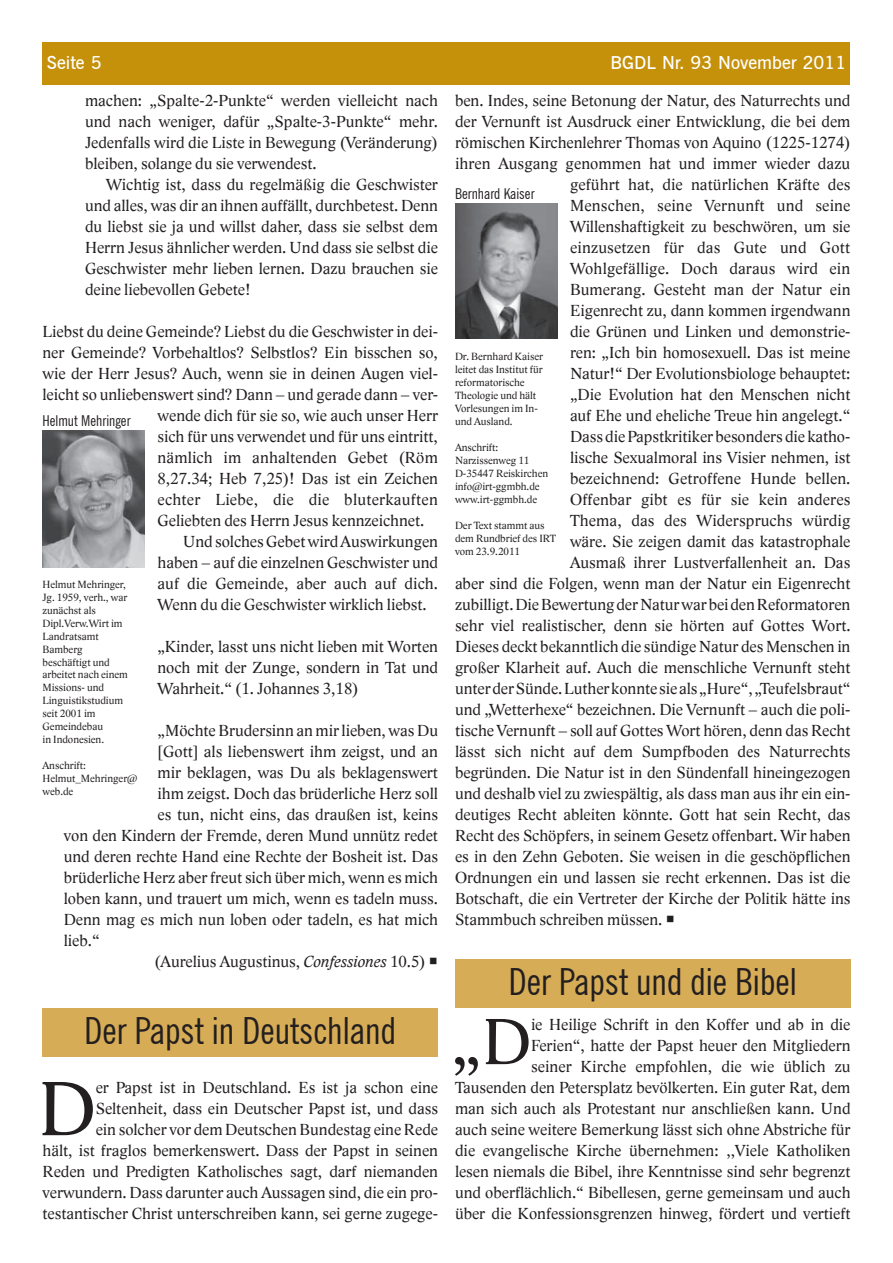
<style>
.page{position:relative;width:893px;height:1263px;background:#fff}
.page>*{position:absolute;margin:0;border:0;box-sizing:border-box;transform-origin:0 0}
.t1{font:78.45px "Lido STFCE";color:#231f20}
.t2{font:66.6px "Lido STFCE";color:#231f20}
.t3{font:condensed 37.5px "News Gothic BT";color:#231f20}
.t4{font:600 18px "News Gothic BT";color:#fff}
.t5{font:16.5px/21px "Lido STFCE";color:#231f20;text-align:justify}
.t6{font:16.5px "Lido STFCE";letter-spacing:.02em;color:#231f20}
.t7{font:condensed 15px "News Gothic BT";color:#231f20}
.t8{font:10.8px/12.9px "Lido STFCE";color:#231f20}
.s1{font-style:italic}
</style>
<div class="page">
<div style="left:43px;top:43px;width:807px;height:42px;background:#c5910a"></div>
<img style="left:43px;top:431px;width:102px;height:137px">
<div style="left:43px;top:1008px;width:395px;height:49px;background:#d7ac56"></div>
<img style="left:455px;top:203px;width:102px;height:136px">
<div style="left:455px;top:959px;width:395px;height:49px;background:#d7ac56"></div>
<p class="t4" style="left:47px;top:52px;width:56px">Seite 5</p>
<p class="t4" style="left:610px;top:52px;width:237px">BGDL Nr. 93 November 2011</p>
<p class="t5" style="left:85px;top:90px;width:354px">machen: „Spalte-2-Punkte“ werden vielleicht nach und nach weniger, dafür „Spalte-3-Punkte“ mehr.<br>Jedenfalls wird die Liste in Bewegung (Veränderung) bleiben, solange du sie verwendest.</p>
<p class="t5" style="left:85px;top:174px;width:354px;text-indent:21px">Wichtig ist, dass du regelmäßig die Geschwister und alles, was dir an ihnen auffällt, durchbetest. Denn du liebst sie ja und willst daher, dass sie selbst dem Herrn Jesus ähnlicher werden. Und dass sie selbst die Geschwister mehr lieben lernen. Dazu brauchen sie deine liebevollen Gebete!</p>
<p class="t5" style="left:43px;top:321px;width:397px">Liebst du deine Gemeinde? Liebst du die Geschwister in dei-</p>
<p class="t5" style="left:43px;top:342px;width:397px">ner Gemeinde? Vorbehaltlos? Selbstlos? Ein bisschen so,</p>
<p class="t5" style="left:43px;top:363px;width:397px">wie der Herr Jesus? Auch, wenn sie in deinen Augen viel-</p>
<p class="t5" style="left:43px;top:384px;width:397px">leicht so unliebenswert sind? Dann – und gerade dann – ver-</p>
<p class="t5" style="left:158px;top:405px;width:282px">wende dich für sie so, wie auch unser Herr</p>
<p class="t5" style="left:158px;top:426px;width:282px">sich für uns verwendet und für uns eintritt,</p>
<p class="t5" style="left:158px;top:447px;width:282px">nämlich im anhaltenden Gebet (Röm</p>
<p class="t5" style="left:158px;top:468px;width:282px">8,27.34; Heb 7,25)! Das ist ein Zeichen</p>
<p class="t6" style="left:158px;top:490px;width:282px">echter Liebe, die die bluterkauften</p>
<p class="t5" style="left:158px;top:510px;width:268px">Geliebten des Herrn Jesus kennzeichnet.</p>
<p class="t5" style="left:183px;top:531px;width:256px">Und solches Gebet wird Auswirkungen</p>
<p class="t5" style="left:158px;top:552px;width:282px">haben – auf die einzelnen Geschwister und</p>
<p class="t5" style="left:158px;top:573px;width:282px">auf die Gemeinde, aber auch auf dich.</p>
<p class="t5" style="left:158px;top:594px;width:271px">Wenn du die Geschwister wirklich liebst.</p>
<p class="t5" style="left:158px;top:636px;width:282px">„Kinder, lasst uns nicht lieben mit Worten noch mit der Zunge, sondern in Tat und Wahrheit.“ (1. Johannes 3,18)</p>
<p class="t5" style="left:158px;top:720px;width:282px">„Möchte Brudersinn an mir lieben, was Du</p>
<p class="t5" style="left:158px;top:741px;width:282px">[Gott] als liebenswert ihm zeigst, und an</p>
<p class="t5" style="left:158px;top:762px;width:282px">mir beklagen, was Du als beklagenswert</p>
<p class="t5" style="left:158px;top:783px;width:282px">ihm zeigst. Doch das brüderliche Herz soll</p>
<p class="t5" style="left:158px;top:804px;width:282px">es tun, nicht eins, das draußen ist, keins</p>
<p class="t5" style="left:64px;top:825px;width:376px">von den Kindern der Fremde, deren Mund unnütz redet</p>
<p class="t5" style="left:64px;top:846px;width:376px">und deren rechte Hand eine Rechte der Bosheit ist. Das</p>
<p class="t5" style="left:64px;top:867px;width:376px">brüderliche Herz aber freut sich über mich, wenn es mich</p>
<p class="t5" style="left:64px;top:888px;width:376px">loben kann, und trauert um mich, wenn es tadeln muss.</p>
<p class="t5" style="left:64px;top:909px;width:376px">Denn mag es mich nun loben oder tadeln, es hat mich</p>
<p class="t5" style="left:64px;top:930px;width:37px">lieb.“</p>
<p class="t5" style="left:155px;top:951px;width:285px">(Aurelius Augustinus, <span class="s1">Confessiones</span> 10.5) ○</p>
<p class="t5" style="left:455px;top:90px;width:397px">ben. Indes, seine Betonung der Natur, des Naturrechts und</p>
<p class="t5" style="left:455px;top:111px;width:397px">der Vernunft ist Ausdruck einer Entwicklung, die bei dem</p>
<p class="t5" style="left:455px;top:132px;width:397px">römischen Kirchenlehrer Thomas von Aquino (1225-1274)</p>
<p class="t5" style="left:455px;top:153px;width:397px">ihren Ausgang genommen hat und immer wieder dazu</p>
<p class="t5" style="left:570px;top:174px;width:282px">geführt hat, die natürlichen Kräfte des</p>
<p class="t5" style="left:570px;top:195px;width:282px">Menschen, seine Vernunft und seine</p>
<p class="t5" style="left:570px;top:216px;width:282px">Willenshaftigkeit zu beschwören, um sie</p>
<p class="t5" style="left:570px;top:237px;width:282px">einzusetzen für das Gute und Gott</p>
<p class="t5" style="left:570px;top:258px;width:282px">Wohlgefällige. Doch daraus wird ein</p>
<p class="t5" style="left:570px;top:279px;width:282px">Bumerang. Gesteht man der Natur ein</p>
<p class="t5" style="left:570px;top:300px;width:282px">Eigenrecht zu, dann kommen irgendwann</p>
<p class="t5" style="left:570px;top:321px;width:282px">die Grünen und Linken und demonstrie-</p>
<p class="t5" style="left:570px;top:342px;width:282px">ren: „Ich bin homosexuell. Das ist meine</p>
<p class="t5" style="left:570px;top:363px;width:282px">Natur!“ Der Evolutionsbiologe behauptet:</p>
<p class="t5" style="left:570px;top:384px;width:282px">„Die Evolution hat den Menschen nicht</p>
<p class="t5" style="left:570px;top:405px;width:282px">auf Ehe und eheliche Treue hin angelegt.“</p>
<p class="t5" style="left:570px;top:426px;width:282px">Dass die Papstkritiker besonders die katho-</p>
<p class="t5" style="left:570px;top:447px;width:282px">lische Sexualmoral ins Visier nehmen, ist</p>
<p class="t5" style="left:570px;top:468px;width:282px">bezeichnend: Getroffene Hunde bellen.</p>
<p class="t5" style="left:570px;top:489px;width:282px">Offenbar gibt es für sie kein anderes</p>
<p class="t5" style="left:570px;top:510px;width:282px">Thema, das des Widerspruchs würdig</p>
<p class="t5" style="left:570px;top:531px;width:282px">wäre. Sie zeigen damit das katastrophale</p>
<p class="t5" style="left:570px;top:552px;width:282px">Ausmaß ihrer Lustverfallenheit an. Das</p>
<p class="t5" style="left:455px;top:573px;width:397px">aber sind die Folgen, wenn man der Natur ein Eigenrecht</p>
<p class="t5" style="left:455px;top:594px;width:397px">zubilligt. Die Bewertung der Natur war bei den Reformatoren</p>
<p class="t5" style="left:455px;top:615px;width:397px">sehr viel realistischer, denn sie hörten auf Gottes Wort.</p>
<p class="t5" style="left:455px;top:636px;width:397px">Dieses deckt bekanntlich die sündige Natur des Menschen in</p>
<p class="t5" style="left:455px;top:657px;width:397px">großer Klarheit auf. Auch die menschliche Vernunft steht</p>
<p class="t5" style="left:455px;top:678px;width:397px">unter der Sünde. Luther konnte sie als „Hure“, „Teufelsbraut“</p>
<p class="t5" style="left:455px;top:699px;width:397px">und „Wetterhexe“ bezeichnen. Die Vernunft – auch die poli-</p>
<p class="t5" style="left:455px;top:720px;width:397px">tische Vernunft – soll auf Gottes Wort hören, denn das Recht</p>
<p class="t5" style="left:455px;top:741px;width:397px">lässt sich nicht auf dem Sumpfboden des Naturrechts</p>
<p class="t5" style="left:455px;top:762px;width:397px">begründen. Die Natur ist in den Sündenfall hineingezogen</p>
<p class="t5" style="left:455px;top:783px;width:397px">und deshalb viel zu zwiespältig, als dass man aus ihr ein ein-</p>
<p class="t5" style="left:455px;top:804px;width:397px">deutiges Recht ableiten könnte. Gott hat sein Recht, das</p>
<p class="t5" style="left:455px;top:825px;width:397px">Recht des Schöpfers, in seinem Gesetz offenbart. Wir haben</p>
<p class="t5" style="left:455px;top:846px;width:397px">es in den Zehn Geboten. Sie weisen in die geschöpflichen</p>
<p class="t5" style="left:455px;top:867px;width:397px">Ordnungen ein und lassen sie recht erkennen. Das ist die</p>
<p class="t5" style="left:455px;top:888px;width:397px">Botschaft, die ein Vertreter der Kirche der Politik hätte ins</p>
<p class="t5" style="left:455px;top:909px;width:221px">Stammbuch schreiben müssen. ○</p>
<p class="t7" style="left:455px;top:184px;width:81px">Bernhard Kaiser</p>
<p class="t8" style="left:455px;top:350px;width:89px">Dr. Bernhard Kaiser leitet das Institut für reformatorische<br>Theologie und hält<br>Vorlesungen im In&shy;und Ausland.</p>
<p class="t8" style="left:455px;top:441px;width:95px">Anschrift:<br>Narzissenweg 11<br>D-35447 Reiskirchen info@irt-ggmbh.de www.irt-ggmbh.de</p>
<p class="t8" style="left:455px;top:519px;width:103px">Der Text stammt aus dem Rundbrief des IRT vom 23.9.2011</p>
<p class="t7" style="left:43px;top:412px;width:90px">Helmut Mehringer</p>
<p class="t8" style="left:43px;top:578px;width:87px">Helmut Mehringer,<br>Jg. 1959, verh., war zunächst als<br>Dipl.Verw.Wirt im<br>Landratsamt<br>Bamberg beschäftigt und arbeitet nach einem<br>Missions- und<br>Linguistikstudium seit 2001 im<br>Gemeindebau<br>in Indonesien.</p>
<p class="t8" style="left:43px;top:759px;width:96px">Anschrift:<br>Helmut_Mehringer@ web.de</p>
<h3 class="t3" style="left:509px;top:959px;width:290px">Der Papst und die Bibel</h3>
<h2 class="t2" style="left:451px;top:1002px;width:81px">„D</h2>
<h3 class="t3" style="left:84px;top:1008px;width:313px">Der Papst in Deutschland</h3>
<p class="t5" style="left:455px;top:1014px;width:397px;text-align:right">ie Heilige Schrift in den Koffer und ab in die<br>Ferien“, hatte der Papst heuer den Mitgliedern<br>seiner Kirche empfohlen, die wie üblich zu<br>Tausenden den Petersplatz bevölkerten. Ein guter Rat, dem man sich auch als Protestant nur anschließen kann. Und auch seine weitere Bemerkung lässt sich ohne Abstriche für die evangelische Kirche übernehmen: ,,Viele Katholiken lesen niemals die Bibel, ihre Kenntnisse sind sehr begrenzt und oberflächlich.“ Bibellesen, gerne gemeinsam und auch über die Konfessionsgrenzen hinweg, fördert und vertieft</p>
<h1 class="t1" style="left:38px;top:1062px;width:59px">D</h1>
<p class="t5" style="left:43px;top:1077px;width:397px;text-align:right">er Papst ist in Deutschland. Es ist ja schon eine Seltenheit, dass ein Deutscher Papst ist, und dass<br>ein solcher vor dem Deutschen Bundestag eine Rede<br>hält, ist fraglos bemerkenswert. Dass der Papst in seinen Reden und Predigten Katholisches sagt, darf niemanden verwundern. Dass darunter auch Aussagen sind, die ein pro&shy;testantischer Christ unterschreiben kann, sei gerne zugege-</p>
</div>
